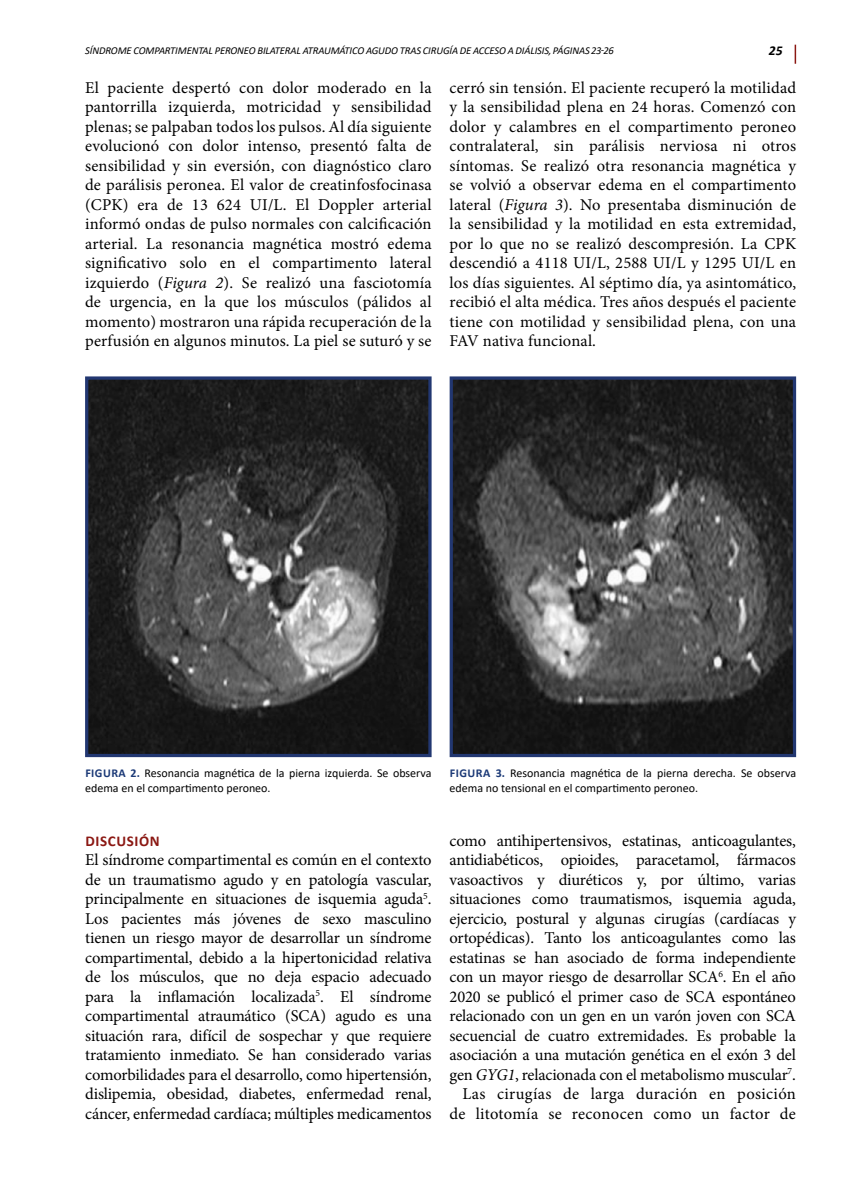
<style>
.page{position:relative;width:851px;height:1191px;background:#fff}
.page>*{position:absolute;margin:0;border:0;box-sizing:border-box;transform-origin:0 0}
.t1{font:16.5px/19.5px "Minion Pro";letter-spacing:-.01em;color:#000;text-align:justify}
.t2{font:700 15px "Calibri";letter-spacing:.04em;color:#8b1813}
.t3{font:italic 700 13.5px "Calibri";color:#000}
.t4{font:12px/15px "Calibri";color:#000}
.t5{font:italic 10.5px "Calibri";letter-spacing:-.01em;color:#000}
.s1{font-style:italic}
.s2{font-weight:700;color:#1c3a77}
</style>
<div class="page">
<svg style="left:794px;top:45px;width:2px;height:19px"></svg>
<img style="left:89px;top:380px;width:338px;height:373px">
<div style="left:85px;top:376px;width:346px;height:381px;border:3px solid #223771"></div>
<img style="left:453px;top:380px;width:339px;height:373px">
<div style="left:449px;top:376px;width:347px;height:381px;border:3px solid #223771"></div>
<p class="t5" style="left:85px;top:43px;width:530px">SÍNDROME COMPARTIMENTAL PERONEO BILATERAL ATRAUMÁTICO AGUDO TRAS CIRUGÍA DE ACCESO A DIÁLISIS, PÁGINAS 23-26</p>
<p class="t3" style="left:768px;top:41px;width:15px">25</p>
<p class="t1" style="left:85px;top:78px;width:348px">El paciente despertó con dolor moderado en la pantorrilla izquierda, motricidad y sensibilidad plenas; se palpaban todos los pulsos. Al día siguiente evolucionó con dolor intenso, presentó falta de sensibilidad y sin eversión, con diagnóstico claro de parálisis peronea. El valor de creatinfosfocinasa (CPK) era de 13 624 UI/L. El Doppler arterial informó ondas de pulso normales con calcificación arterial. La resonancia magnética mostró edema significativo solo en el compartimento lateral izquierdo (<span class="s1">Figura 2</span>). Se realizó una fasciotomía de urgencia, en la que los músculos (pálidos al momento) mostraron una rápida recuperación de la perfusión en algunos minutos. La piel se suturó y se</p>
<p class="t1" style="left:449px;top:78px;width:348px">cerró sin tensión. El paciente recuperó la motilidad y la sensibilidad plena en 24 horas. Comenzó con dolor y calambres en el compartimento peroneo contralateral, sin parálisis nerviosa ni otros síntomas. Se realizó otra resonancia magnética y se volvió a observar edema en el compartimento lateral (<span class="s1">Figura 3</span>). No presentaba disminución de la sensibilidad y la motilidad en esta extremidad, por lo que no se realizó descompresión. La CPK descendió a 4118 UI/L, 2588 UI/L y 1295 UI/L en los días siguientes. Al séptimo día, ya asintomático, recibió el alta médica. Tres años después el paciente tiene con motilidad y sensibilidad plena, con una FAV nativa funcional.</p>
<p class="t4" style="left:85px;top:765px;width:348px"><span class="s2">FIGURA 2.</span> Resonancia magnética de la pierna izquierda. Se observa edema en el compartimento peroneo.</p>
<p class="t4" style="left:449px;top:765px;width:348px"><span class="s2">FIGURA 3.</span> Resonancia magnética de la pierna derecha. Se observa edema no tensional en el compartimento peroneo.</p>
<p class="t2" style="left:85px;top:830px;width:76px">DISCUSIÓN</p>
<p class="t1" style="left:85px;top:850px;width:348px">El síndrome compartimental es común en el contexto de un traumatismo agudo y en patología vascular, principalmente en situaciones de isquemia aguda<sup>5</sup>.<br>Los pacientes más jóvenes de sexo masculino tienen un riesgo mayor de desarrollar un síndrome compartimental, debido a la hipertonicidad relativa de los músculos, que no deja espacio adecuado para la inflamación localizada<sup>5</sup>. El síndrome compartimental atraumático (SCA) agudo es una situación rara, difícil de sospechar y que requiere tratamiento inmediato. Se han considerado varias comorbilidades para el desarrollo, como hipertensión, dislipemia, obesidad, diabetes, enfermedad renal, cáncer, enfermedad cardíaca; múltiples medicamentos</p>
<p class="t1" style="left:449px;top:830px;width:348px;text-align:right">como antihipertensivos, estatinas, anticoagulantes, antidiabéticos, opioides, paracetamol, fármacos vasoactivos y diuréticos y, por último, varias situaciones como traumatismos, isquemia aguda, ejercicio, postural y algunas cirugías (cardíacas y ortopédicas). Tanto los anticoagulantes como las estatinas se han asociado de forma independiente con un mayor riesgo de desarrollar SCA<sup>6</sup>. En el año 2020 se publicó el primer caso de SCA espontáneo relacionado con un gen en un varón joven con SCA secuencial de cuatro extremidades. Es probable la asociación a una mutación genética en el exón 3 del gen <span class="s1">GYG1</span>, relacionada con el metabolismo muscular<sup>7</sup>.<br>Las cirugías de larga duración en posición de litotomía se reconocen como un factor de</p>
</div>
